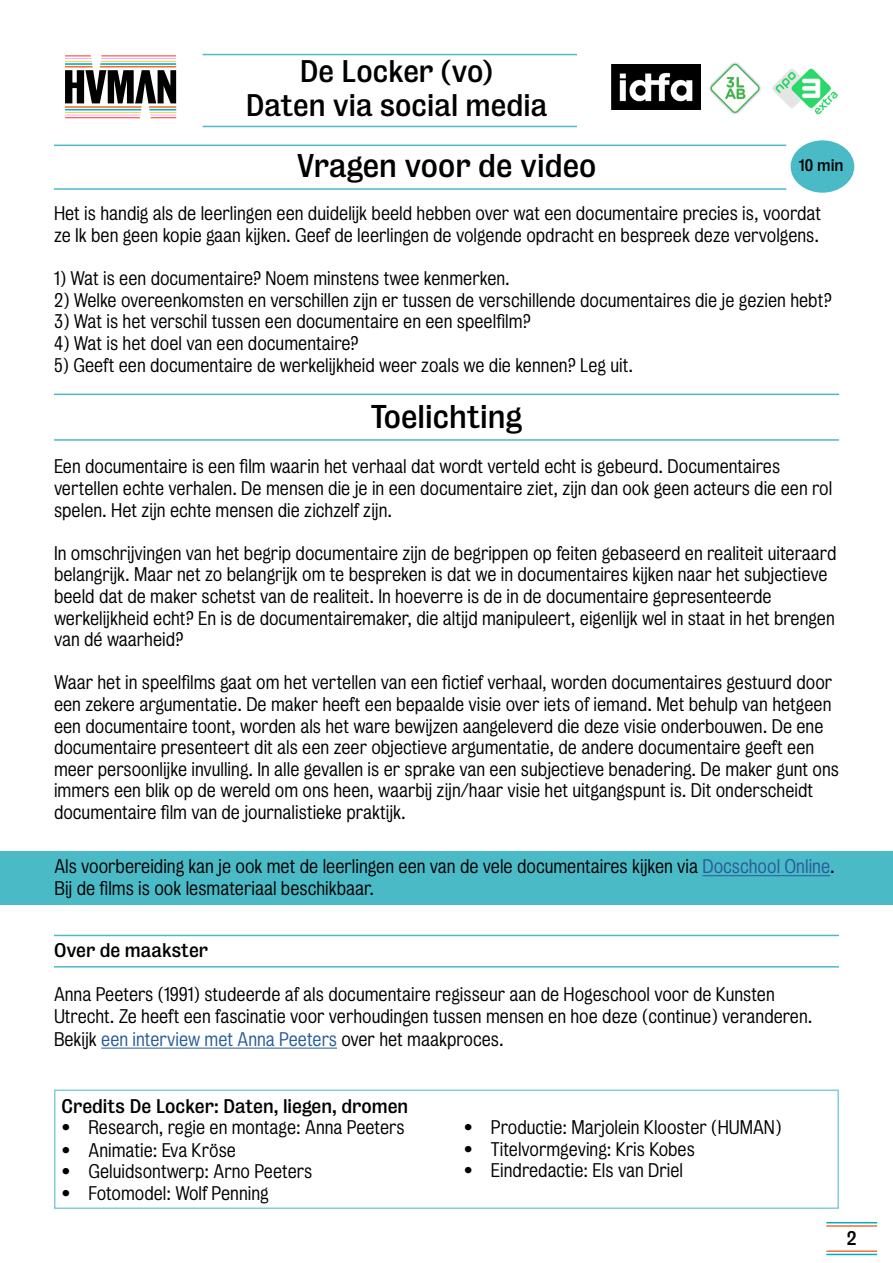
<style>
.page{position:relative;width:893px;height:1263px;background:#fff}
.page>*{position:absolute;margin:0;border:0;box-sizing:border-box;transform-origin:0 0}
.t1{font:30px "Bureau Grot";color:#000}
.t2{font:28.5px/34.2px "Bureau Grot";color:#000;text-align:center}
.t3{font:300 18px/21.6px "Bureau Grot";color:#000}
.t4{font:18px "Bureau Grot";color:#000}
.t5{font:15.3px "Bureau Grot";color:#000}
.s1{color:#275b9b}
</style>
<div class="page">
<hr style="left:826px;top:1225px;width:51px;height:2px;background:#f06f3b">
<hr style="left:826px;top:1254px;width:51px;height:1px;background:#00b0bf">
<hr style="left:826px;top:1222px;width:51px;height:1px;background:#00b0bf">
<hr style="left:826px;top:1250px;width:51px;height:2px;background:#f06f3b">
<svg style="left:65px;top:70px;width:111px;height:33px"></svg>
<hr style="left:101px;top:61px;width:75px;height:1px;background:#ffc800">
<hr style="left:100px;top:63px;width:76px;height:2px;background:#00b0bf">
<hr style="left:65px;top:63px;width:27px;height:2px;background:#00b0bf">
<hr style="left:65px;top:66px;width:28px;height:2px;background:#ff6e28">
<hr style="left:100px;top:66px;width:76px;height:2px;background:#ff6e28">
<svg style="left:101px;top:58px;width:75px;height:1px"></svg>
<hr style="left:101px;top:56px;width:75px;height:1px;background:#f00">
<svg style="left:65px;top:56px;width:27px;height:6px"></svg>
<hr style="left:65px;top:115px;width:75px;height:1px;background:#ff91ff">
<hr style="left:65px;top:112px;width:76px;height:1px;background:#ffc800">
<hr style="left:65px;top:109px;width:76px;height:1px;background:#00b0bf">
<hr style="left:65px;top:106px;width:77px;height:2px;background:#ff6e28">
<hr style="left:149px;top:106px;width:27px;height:2px;background:#ff6e28">
<hr style="left:65px;top:117px;width:75px;height:1px;background:#f00">
<svg style="left:149px;top:109px;width:27px;height:9px"></svg>
<hr style="left:203px;top:54px;width:374px;height:1px;background:#4dbac7">
<hr style="left:203px;top:126px;width:374px;height:1px;background:#4dbac7">
<img style="left:612px;top:65px;width:89px;height:44px">
<img style="left:709px;top:62px;width:129px;height:53px">
<div style="left:0;top:851px;width:893px;height:54px;background:#4bbac7"></div>
<hr style="left:54px;top:394px;width:785px;height:1px;background:#4bbac7">
<hr style="left:54px;top:145px;width:732px;height:1px;background:#4bbac7">
<hr style="left:54px;top:188px;width:732px;height:2px;background:#4bbac7">
<hr style="left:54px;top:439px;width:785px;height:2px;background:#4bbac7">
<div style="left:791px;top:140px;width:63px;height:53px;background:#4bbac7;border-radius:50%"></div>
<hr style="left:702px;top:875px;width:128px;height:1px;background:#275b9b">
<hr style="left:101px;top:1048px;width:236px;height:1px;background:#275b9b">
<div style="left:54px;top:1089px;width:785px;height:120px;border:2px solid #4bbac7"></div>
<hr style="left:54px;top:935px;width:785px;height:1px;background:#4bbac7">
<hr style="left:54px;top:966px;width:785px;height:1px;background:#4bbac7">
<h2 class="t2" style="left:246px;top:54px;width:303px">De Locker (vo)<br>Daten via social media</h2>
<h1 class="t1" style="left:297px;top:148px;width:301px">Vragen voor de video</h1>
<p class="t3" style="left:54px;top:203px;width:769px">Het is handig als de leerlingen een duidelijk beeld hebben over wat een documentaire precies is, voordat ze Ik ben geen kopie gaan kijken. Geef de leerlingen de volgende opdracht en bespreek deze vervolgens.</p>
<p class="t3" style="left:54px;top:268px;width:457px">1) Wat is een documentaire? Noem minstens twee kenmerken.</p>
<p class="t3" style="left:54px;top:289px;width:779px">2) Welke overeenkomsten en verschillen zijn er tussen de verschillende documentaires die je gezien hebt?</p>
<p class="t3" style="left:54px;top:311px;width:478px">3) Wat is het verschil tussen een documentaire en een speelfilm?</p>
<p class="t3" style="left:54px;top:333px;width:306px">4) Wat is het doel van een documentaire?</p>
<p class="t3" style="left:54px;top:354px;width:581px">5) Geeft een documentaire de werkelijkheid weer zoals we die kennen? Leg uit.</p>
<h1 class="t1" style="left:371px;top:398px;width:153px">Toelichting</h1>
<p class="t3" style="left:54px;top:456px;width:780px">Een documentaire is een film waarin het verhaal dat wordt verteld echt is gebeurd. Documentaires vertellen echte verhalen. De mensen die je in een documentaire ziet, zijn dan ook geen acteurs die een rol spelen. Het zijn echte mensen die zichzelf zijn.</p>
<p class="t3" style="left:54px;top:542px;width:784px">In omschrijvingen van het begrip documentaire zijn de begrippen op feiten gebaseerd en realiteit uiteraard belangrijk. Maar net zo belangrijk om te bespreken is dat we in documentaires kijken naar het subjectieve beeld dat de maker schetst van de realiteit. In hoeverre is de in de documentaire gepresenteerde werkelijkheid echt? En is de documentairemaker, die altijd manipuleert, eigenlijk wel in staat in het brengen van dé waarheid?</p>
<p class="t3" style="left:54px;top:672px;width:786px">Waar het in speelfilms gaat om het vertellen van een fictief verhaal, worden documentaires gestuurd door een zekere argumentatie. De maker heeft een bepaalde visie over iets of iemand. Met behulp van hetgeen een documentaire toont, worden als het ware bewijzen aangeleverd die deze visie onderbouwen. De ene documentaire presenteert dit als een zeer objectieve argumentatie, de andere documentaire geeft een meer persoonlijke invulling. In alle gevallen is er sprake van een subjectieve benadering. De maker gunt ons immers een blik op de wereld om ons heen, waarbij zijn/haar visie het uitgangspunt is. Dit onderscheidt documentaire film van de journalistieke praktijk.</p>
<p class="t5" style="left:799px;top:156px;width:46px">10 min</p>
<p class="t3" style="left:54px;top:856px;width:782px">Als voorbereiding kan je ook met de leerlingen een van de vele documentaires kijken via <span class="s1">Docschool Online</span>.<br>Bij de films is ook lesmateriaal beschikbaar.</p>
<p class="t4" style="left:54px;top:939px;width:156px">Over de maakster</p>
<p class="t3" style="left:54px;top:983px;width:760px;line-height:22.5px">Anna Peeters (1991) studeerde af als documentaire regisseur aan de Hogeschool voor de Kunsten<br>Utrecht. Ze heeft een fascinatie voor verhoudingen tussen mensen en hoe deze (continue) veranderen.<br>Bekijk <span class="s1">een interview met Anna Peeters</span> over het maakproces.</p>
<p class="t4" style="left:62px;top:1095px;width:348px">Credits De Locker: Daten, liegen, dromen</p>
<p class="t3" style="left:62px;top:1117px;width:345px">• Research, regie en montage: Anna Peeters</p>
<p class="t3" style="left:62px;top:1139px;width:176px">• Animatie: Eva Kröse</p>
<p class="t3" style="left:62px;top:1161px;width:252px">• Geluidsontwerp: Arno Peeters</p>
<p class="t3" style="left:62px;top:1182px;width:209px">• Fotomodel: Wolf Penning</p>
<p class="t3" style="left:464px;top:1117px;width:319px">• Productie: Marjolein Klooster (HUMAN)</p>
<p class="t3" style="left:464px;top:1138px;width:233px">• Titelvormgeving: Kris Kobes</p>
<p class="t3" style="left:464px;top:1160px;width:221px">• Eindredactie: Els van Driel</p>
<p class="t4" style="left:847px;top:1228px;width:11px">2</p>
</div>
